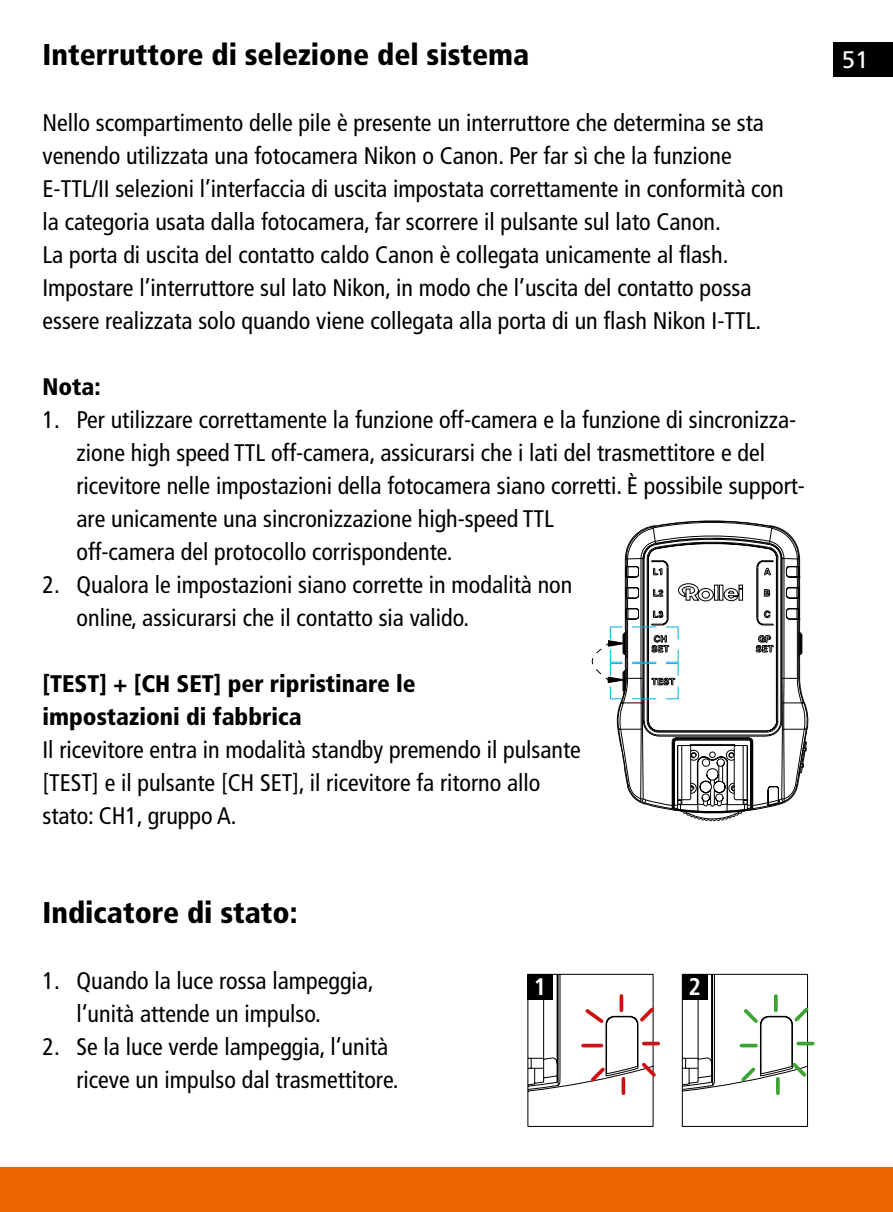
<style>
.page{position:relative;width:893px;height:1212px;background:#fff}
.page>*{position:absolute;margin:0;border:0;box-sizing:border-box;transform-origin:0 0}
.t1{font:900 condensed 30px "Frutiger LT";color:#000}
.t2{font:condensed 24px/33px "Frutiger LT";color:#000}
.t3{font:900 condensed 24px/33px "Frutiger LT";color:#000}
.t4{font:24px "Frutiger LT";color:#fff}
.t5{font:700 condensed 24px "Frutiger LT";color:#fff}
</style>
<div class="page">
<div style="left:0;top:1167px;width:893px;height:45px;background:#ec6500"></div>
<div style="left:833px;top:43px;width:60px;height:34px;background:#000"></div>
<svg style="left:592px;top:520px;width:217px;height:301px"></svg>
<svg style="left:527px;top:973px;width:133px;height:154px"></svg>
<div style="left:527px;top:974px;width:26px;height:25px;background:#000"></div>
<svg style="left:681px;top:973px;width:134px;height:154px"></svg>
<div style="left:682px;top:974px;width:25px;height:25px;background:#000"></div>
<p class="t1" style="left:43px;top:37px;width:488px">Interruttore di selezione del sistema</p>
<p class="t4" style="left:842px;top:46px;width:28px">51</p>
<p class="t2" style="left:43px;top:106px;width:743px">Nello scompartimento delle pile è presente un interruttore che determina se sta venendo utilizzata una fotocamera Nikon o Canon. Per far sì che la funzione E-TTL/II selezioni l’interfaccia di uscita impostata correttamente in conformità con la categoria usata dalla fotocamera, far scorrere il pulsante sul lato Canon.<br>La porta di uscita del contatto caldo Canon è collegata unicamente al flash.<br>Impostare l’interruttore sul lato Nikon, in modo che l’uscita del contatto possa essere realizzata solo quando viene collegata alla porta di un flash Nikon I-TTL.</p>
<p class="t3" style="left:43px;top:370px;width:60px">Nota:</p>
<p class="t2" style="left:77px;top:403px;width:730px;text-indent:-34px">1. Per utilizzare correttamente la funzione off-camera e la funzione di sincronizza&shy;zione high speed TTL off-camera, assicurarsi che i lati del trasmettitore e del ricevitore nelle impostazioni della fotocamera siano corretti. È possibile support&shy;are unicamente una sincronizzazione high-speed TTL<br>off-camera del protocollo corrispondente.</p>
<p class="t2" style="left:77px;top:568px;width:497px;text-indent:-34px">2. Qualora le impostazioni siano corrette in modalità non online, assicurarsi che il contatto sia valido.</p>
<p class="t3" style="left:42px;top:667px;width:375px">[TEST] + [CH SET] per ripristinare le impostazioni di fabbrica</p>
<p class="t2" style="left:42px;top:733px;width:540px">Il ricevitore entra in modalità standby premendo il pulsante [TEST] e il pulsante [CH SET], il ricevitore fa ritorno allo stato: CH1, gruppo A.</p>
<p class="t1" style="left:43px;top:895px;width:257px">Indicatore di stato:</p>
<p class="t2" style="left:77px;top:964px;width:299px;text-indent:-34px">1. Quando la luce rossa lampeggia, l‘unità attende un impulso.</p>
<p class="t2" style="left:43px;top:1030px;width:354px;text-align:right">2. Se la luce verde lampeggia, l‘unità riceve un impulso dal trasmettitore.</p>
<p class="t5" style="left:534px;top:972px;width:14px">1</p>
<p class="t5" style="left:688px;top:972px;width:14px">2</p>
</div>
